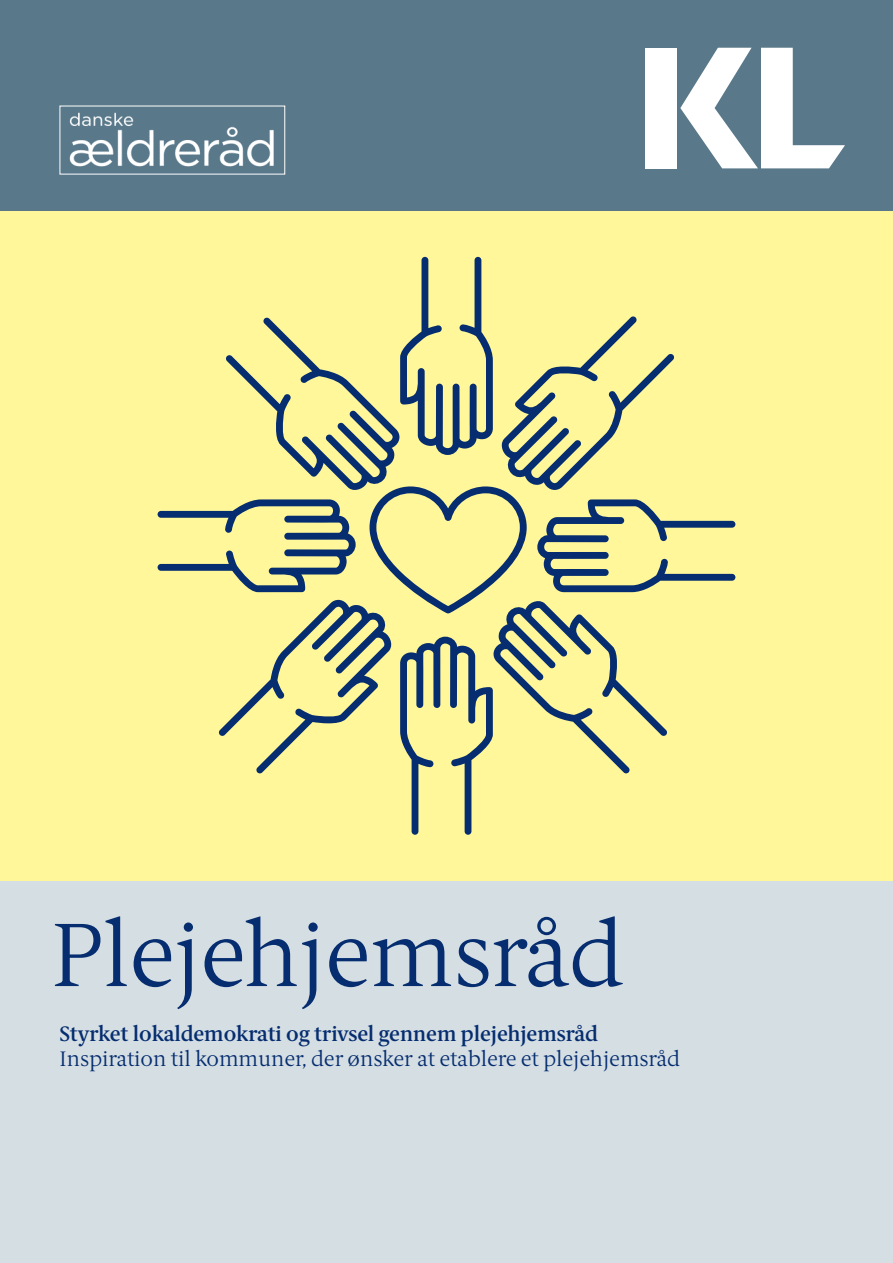
<style>
.page{position:relative;width:893px;height:1263px;background:#fff}
.page>*{position:absolute;margin:0;border:0;box-sizing:border-box;transform-origin:0 0}
.t1{font:300 90px "ID Serif";letter-spacing:-.01em;color:#052d6f}
.t2{font:300 21px "ID Serif";color:#052d6f}
.t3{font:600 21px "ID Serif";color:#052d6f}
</style>
<div class="page">
<div style="left:0;top:881px;width:893px;height:382px;background:#d5dee3"></div>
<div style="left:0;top:211px;width:893px;height:670px;background:#fff79a"></div>
<div style="left:0;top:0;width:893px;height:211px;background:#59788a"></div>
<div style="left:646px;top:48px;width:31px;height:120px;background:#fff"></div>
<svg style="left:680px;top:48px;width:165px;height:120px"></svg>
<svg style="left:158px;top:257px;width:577px;height:578px"></svg>
<img style="left:69px;top:112px;width:205px;height:55px">
<p class="t1" style="left:51px;top:900px;width:574px">Plejehjemsråd</p>
<p class="t3" style="left:60px;top:1020px;width:540px">Styrket lokaldemokrati og trivsel gennem plejehjemsråd</p>
<p class="t2" style="left:60px;top:1046px;width:622px">Inspiration til kommuner, der ønsker at etablere et plejehjemsråd</p>
</div>
